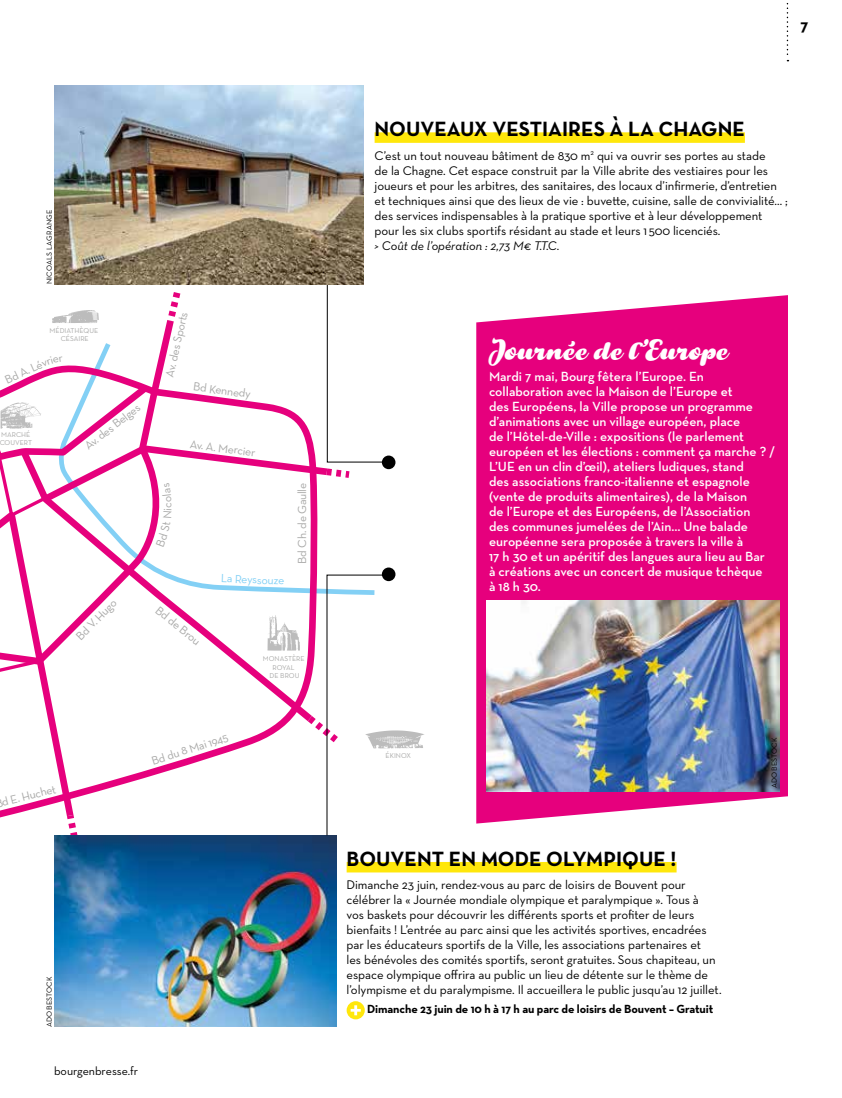
<style>
.page{position:relative;width:842px;height:1098px;background:#fff}
.page>*{position:absolute;margin:0;border:0;box-sizing:border-box;transform-origin:0 0}
.t1{font:21px "Neutraface Text Bold Alt";color:#000}
.t2{font:21px "Bowling Script Basic";letter-spacing:.02em;color:#fff}
.t3{font:16.5px "Neutraface Text Bold Alt";color:#000}
.t4{font:600 13.5px/15px "Neutraface Text";color:#fff}
.t5{font:12.75px/15px "Neutraface Text";letter-spacing:-.005em;color:#000}
.t6{font:italic 12.75px "Neutraface Text";letter-spacing:-.005em;color:#000}
.t7{font:700 12px "Neutraface Text";letter-spacing:-.01em;color:#000}
.t8{font:12px "Neutraface Text";color:#a8a8a7}
.t9{font:12px "Neutraface Text";color:#000}
.t10{font:12px "Neutraface Text";color:#83d0f5}
.t11{font:11.85px "Neutraface Text";letter-spacing:-.025em;color:#a8a8a7}
.t12{font:7.5px "Neutraface Text";letter-spacing:.03em;color:#000}
.t13{font:7.2px/8.4px "Neutraface Text";color:#a8a8a7;text-align:center}
.s1{font-size:12px}
.s2{font-size:11.85px}
</style>
<div class="page">
<svg style="left:476px;top:295px;width:312px;height:528px;background:#e71587"></svg>
<img style="left:486px;top:600px;width:293px;height:190px">
<div style="left:347px;top:861px;width:329px;height:11px;background:#ffe70b"></div>
<svg style="left:347px;top:1001px;width:18px;height:17px"></svg>
<img style="left:54px;top:844px;width:282px;height:182px">
<img style="left:54px;top:85px;width:309px;height:198px">
<div style="left:375px;top:132px;width:370px;height:11px;background:#ffe70b"></div>
<svg style="left:787px;top:3px;width:1px;height:58px"></svg>
<svg style="left:0;top:283px;width:424px;height:561px"></svg>
<p class="t13" style="left:-1px;top:429px;width:34px;text-align:left">MARCHÉ<br>COUVERT</p>
<p class="t12" style="left:45px;top:284px;width:76px;rotate:-90deg">NICOALS LAGRANGE</p>
<p class="t13" style="left:50px;top:326px;width:50px">MÉDIATHÈQUE<br>CÉSAIRE</p>
<p class="t11" style="left:82px;top:441px;width:69px;rotate:-38deg">Av.d<span class="s1">es</span> Bel<span class="s1">g</span>e<span class="s1">s</span></p>
<p class="t8" style="left:73px;top:632px;width:53px;rotate:-45deg">Bd <span class="s2">V</span>.<span class="s2">Hu</span>go</p>
<p class="t11" style="left:164px;top:364px;width:58px;rotate:-77deg"><span class="s1">.d</span>e<span class="s1">s</span> Sports</p>
<p class="t8" style="left:194px;top:378px;width:59px;rotate:8deg">Bd Kennedy</p>
<p class="t11" style="left:191px;top:436px;width:69px;rotate:7deg">Av.A.Mercier</p>
<p class="t11" style="left:162px;top:602px;width:55px;rotate:39deg">Bd de Brou</p>
<p class="t10" style="left:221px;top:570px;width:65px;rotate:2deg">La Reyssouze</p>
<p class="t11" style="left:295px;top:563px;width:82px;rotate:-90deg">Bd Ch. de Gaulle</p>
<p class="t13" style="left:263px;top:654px;width:43px">MONASTÈRE<br>ROYAL<br>DE BROU</p>
<p class="t11" style="left:0;top:794px;width:59px;rotate:-14deg">d E.Huchet</p>
<p class="t11" style="left:150px;top:753px;width:81px;rotate:-18deg">Bd du 8 Mai1945</p>
<p class="t12" style="left:45px;top:1026px;width:52px;rotate:-90deg">ADOBESTOCK</p>
<p class="t9" style="left:54px;top:1063px;width:86px">bourgenbresse.fr</p>
<p class="t3" style="left:800px;top:15px;width:10px">7</p>
<h1 class="t1" style="left:375px;top:115px;width:372px">NOUVEAUX VESTIAIRES À LA CHAGNE</h1>
<p class="t5" style="left:375px;top:147px;width:415px">C’est un tout nouveau bâtiment de 830 m<sup>2</sup> qui va ouvrir ses portes au stade<br>de la Chagne. Cet espace construit par la Ville abrite des vestiaires pour les joueurs et pour les arbitres, des sanitaires, des locaux d’infirmerie, d’entretien et techniques ainsi que des lieux de vie : buvette, cuisine, salle de convivialité… ; des services indispensables à la pratique sportive et à leur développement pour les six clubs sportifs résidant au stade et leurs 1500 licenciés.</p>
<p class="t6" style="left:375px;top:237px;width:187px">&gt; Coût de l’opération : 2,73 M€ T.T.C.</p>
<h1 class="t2" style="left:489px;top:340px;width:241px">Journée de l’Europe</h1>
<p class="t4" style="left:489px;top:368px;width:288px">Mardi 7 mai, Bourg fêtera l’Europe. En collaboration avec la Maison de l’Europe et<br>des Européens, la Ville propose un programme d’animations avec un village européen, place<br>de l’Hôtel-de-Ville : expositions (le parlement européen et les élections : comment ça marche ? / L’UE en un clin d’œil), ateliers ludiques, stand<br>des associations franco-italienne et espagnole (vente de produits alimentaires), de la Maison<br>de l’Europe et des Européens, de l’Association<br>des communes jumelées de l’Ain… Une balade européenne sera proposée à travers la ville à<br>17 h 30 et un apéritif des langues aura lieu au Bar<br>à créations avec un concert de musique tchèque<br>à 18 h 30.</p>
<p class="t13" style="left:385px;top:751px;width:27px;rotate:-1deg">ÉKINOX</p>
<h1 class="t1" style="left:347px;top:844px;width:331px">BOUVENT EN MODE OLYMPIQUE !</h1>
<p class="t5" style="left:347px;top:876px;width:376px">Dimanche 23 juin, rendez-vous au parc de loisirs de Bouvent pour célébrer la « Journée mondiale olympique et paralympique ». Tous à<br>vos baskets pour découvrir les différents sports et profiter de leurs bienfaits ! L’entrée au parc ainsi que les activités sportives, encadrées par les éducateurs sportifs de la Ville, les associations partenaires et<br>les bénévoles des comités sportifs, seront gratuites. Sous chapiteau, un espace olympique offrira au public un lieu de détente sur le thème de l’olympisme et du paralympisme. Il accueillera le public jusqu’au 12 juillet.</p>
<p class="t7" style="left:367px;top:1000px;width:348px">Dimanche 23 juin de 10 h à 17 h au parc de loisirs de Bouvent – Gratuit</p>
<p class="t12" style="left:769px;top:787px;width:52px;rotate:-90deg">ADOBESTOCK</p>
</div>
